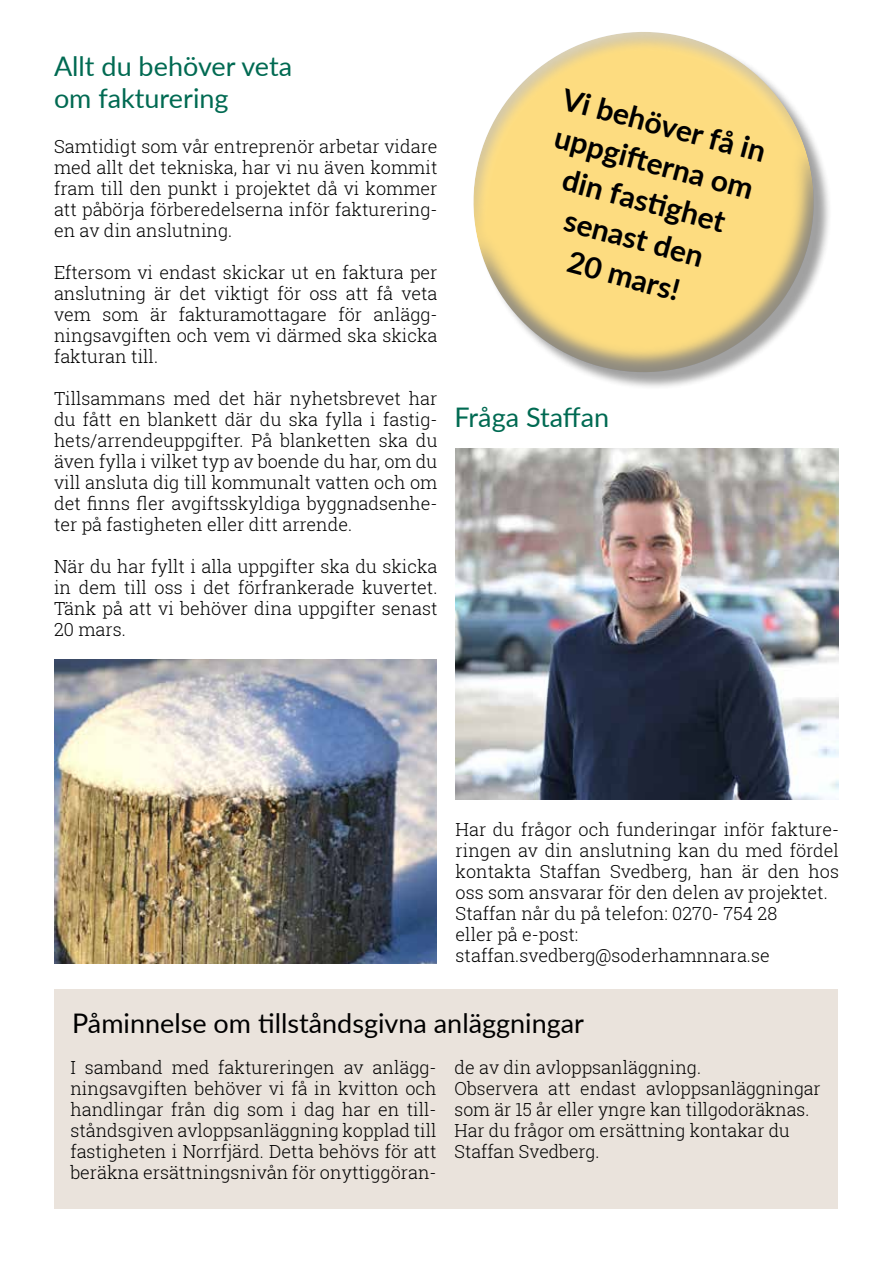
<style>
.page{position:relative;width:893px;height:1263px;background:#fff}
.page>*{position:absolute;margin:0;border:0;box-sizing:border-box;transform-origin:0 0}
.t1{font:700 30px/39px "Lato";color:#000;text-align:center}
.t2{font:27px/32.4px "Lato";color:#006a52}
.t3{font:27px "Lato";color:#000}
.t4{font:300 18px/21px "Roboto Slab";color:#000;text-align:justify}
</style>
<div class="page">
<svg style="left:552px;top:32px;width:184px;height:27px"></svg>
<svg style="left:473px;top:59px;width:356px;height:328px;fill:#fddc80"></svg>
<div style="left:54px;top:990px;width:783px;height:219px;background:#eae3dc"></div>
<img style="left:456px;top:448px;width:383px;height:351px">
<img style="left:54px;top:659px;width:382px;height:305px">
<h2 class="t2" style="left:54px;top:49px;width:240px">Allt du behöver veta om fakturering</h2>
<p class="t4" style="left:54px;top:135px;width:385px">Samtidigt som vår entreprenör arbetar vidare med allt det tekniska, har vi nu även kommit fram till den punkt i projektet då vi kommer att påbörja förberedelserna inför fakturering&shy;en av din anslutning.</p>
<p class="t4" style="left:54px;top:261px;width:385px">Eftersom vi endast skickar ut en faktura per anslutning är det viktigt för oss att få veta vem som är fakturamottagare för anlägg&shy;ningsavgiften och vem vi därmed ska skicka fakturan till.</p>
<p class="t4" style="left:54px;top:387px;width:385px">Tillsammans med det här nyhetsbrevet har du fått en blankett där du ska fylla i fastig&shy;hets/arrendeuppgifter. På blanketten ska du även fylla i vilket typ av boende du har, om du vill ansluta dig till kommunalt vatten och om det finns fler avgiftsskyldiga byggnadsenhe&shy;ter på fastigheten eller ditt arrende.</p>
<p class="t4" style="left:54px;top:555px;width:385px">När du har fyllt i alla uppgifter ska du skicka in dem till oss i det förfrankerade kuvertet.<br>Tänk på att vi behöver dina uppgifter senast 20 mars.</p>
<h1 class="t1" style="left:568px;top:78px;width:211px;rotate:15deg">Vi behöver få in uppgift erna om din fasti ghet senast den<br>20 mars!</h1>
<h2 class="t2" style="left:454px;top:400px;width:156px">Fråga Staffan</h2>
<p class="t4" style="left:456px;top:818px;width:385px;text-align:left">Har du frågor och funderingar inför fakture&shy;ringen av din anslutning kan du med fördel kontakta Staffan Svedberg, han är den hos oss som ansvarar för den delen av projektet.<br>Staffan når du på telefon: 0270- 754 28<br>eller på e-post: staffan.svedberg@soderhamnnara.se</p>
<h2 class="t3" style="left:72px;top:1004px;width:513px">Påminnelse om tillståndsgivna anläggningar</h2>
<p class="t4" style="left:70px;top:1056px;width:368px">I samband med faktureringen av anlägg&shy;ningsavgiften behöver vi få in kvitton och handlingar från dig som i dag har en till&shy;ståndsgiven avloppsanläggning kopplad till fastigheten i Norrfjärd. Detta behövs för att beräkna ersättningsnivån för onyttiggöran-</p>
<p class="t4" style="left:454px;top:1056px;width:368px;text-align:left">de av din avloppsanläggning.<br>Observera att endast avloppsanläggningar som är 15 år eller yngre kan tillgodoräknas.<br>Har du frågor om ersättning kontakar du Staffan Svedberg.</p>
</div>
